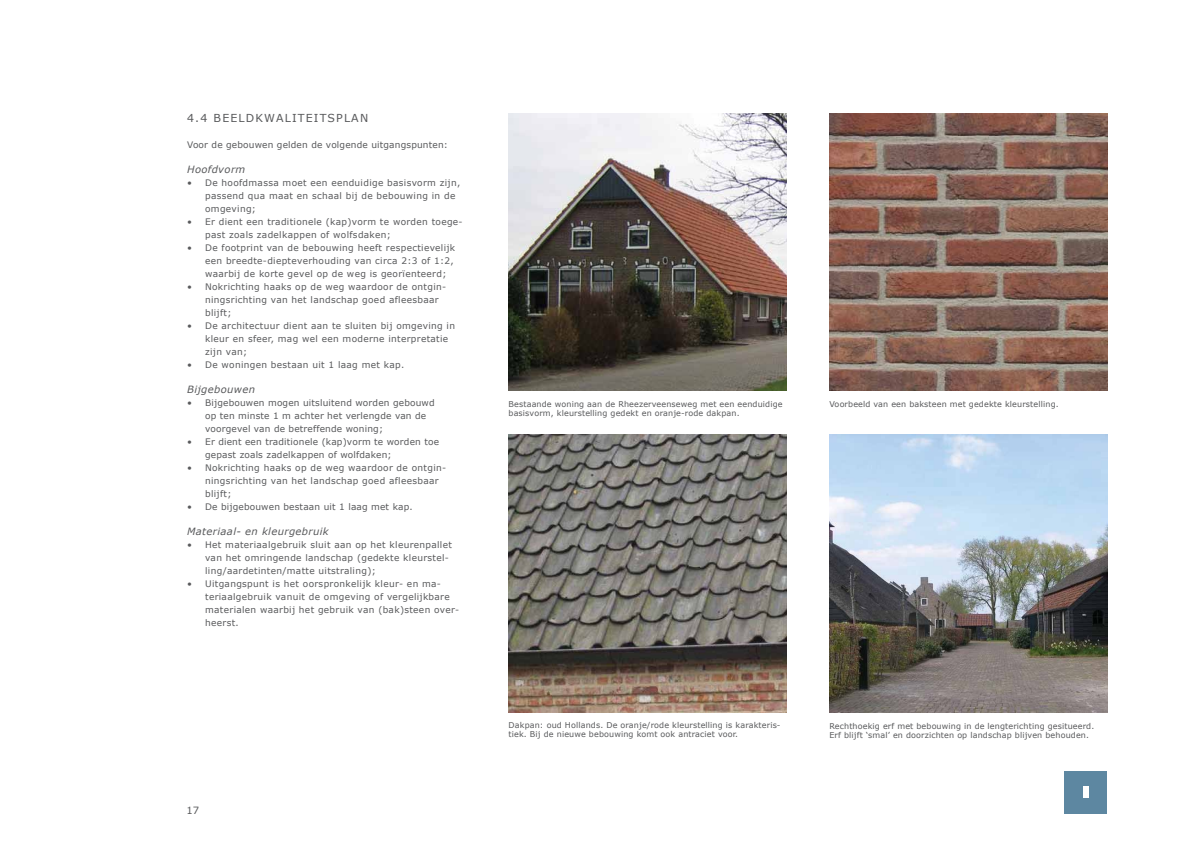
<style>
.page{position:relative;width:1191px;height:842px;background:#fff}
.page>*{position:absolute;margin:0;border:0;box-sizing:border-box;transform-origin:0 0}
.t1{font:11px "Verdana";letter-spacing:.105em;color:#58595b}
.t2{font:italic 10px "Verdana";letter-spacing:.035em;color:#58595b}
.t3{font:10px "Verdana";color:#58595b}
.t4{font:9px/13px "Verdana";letter-spacing:.035em;color:#58595b}
.t5{font:9px/13px "Verdana";letter-spacing:.015em;color:#58595b}
.t6{font:8px/9.6px "Verdana";letter-spacing:.015em;color:#58595b}
</style>
<div class="page">
<div style="left:1064px;top:771px;width:43px;height:42px;background:#5d87a1"></div>
<div style="left:1083px;top:786px;width:6px;height:12px;background:#fff"></div>
<img style="left:508px;top:434px;width:278px;height:278px">
<img style="left:829px;top:113px;width:278px;height:278px">
<img style="left:829px;top:434px;width:278px;height:278px">
<img style="left:508px;top:113px;width:278px;height:278px">
<p class="t1" style="left:187px;top:111px;width:183px">4.4 BEELDKWALITEITSPLAN</p>
<p class="t4" style="left:187px;top:138px;width:262px">Voor de gebouwen gelden de volgende uitgangspunten:</p>
<p class="t2" style="left:187px;top:163px;width:60px">Hoofdvorm</p>
<p class="t4" style="left:205px;top:176px;width:257px;text-indent:-18px">• De hoofdmassa moet een eenduidige basisvorm zijn, passend qua maat en schaal bij de bebouwing in de omgeving;</p>
<p class="t4" style="left:205px;top:215px;width:259px;text-indent:-18px">• Er dient een traditionele (kap)vorm te worden toege&shy;past zoals zadelkappen of wolfsdaken;</p>
<p class="t4" style="left:205px;top:241px;width:252px;text-indent:-18px">• De footprint van de bebouwing heeft respectievelijk een breedte-diepteverhouding van circa 2:3 of 1:2, waarbij de korte gevel op de weg is georïenteerd;</p>
<p class="t4" style="left:205px;top:280px;width:242px;text-indent:-18px">• Nokrichting haaks op de weg waardoor de ontgin&shy;ningsrichting van het landschap goed afleesbaar blijft;</p>
<p class="t4" style="left:205px;top:319px;width:251px;text-indent:-18px">• De architectuur dient aan te sluiten bij omgeving in kleur en sfeer, mag wel een moderne interpretatie zijn van;</p>
<p class="t4" style="left:187px;top:358px;width:219px">• De woningen bestaan uit 1 laag met kap.</p>
<p class="t2" style="left:187px;top:383px;width:69px">Bijgebouwen</p>
<p class="t5" style="left:205px;top:396px;width:231px;text-indent:-18px">• Bijgebouwen mogen uitsluitend worden gebouwd op ten minste 1 m achter het verlengde van de voorgevel van de betreffende woning;</p>
<p class="t5" style="left:205px;top:435px;width:235px;text-indent:-18px">• Er dient een traditionele (kap)vorm te worden toe gepast zoals zadelkappen of wolfdaken;</p>
<p class="t4" style="left:205px;top:461px;width:242px;text-indent:-18px">• Nokrichting haaks op de weg waardoor de ontgin&shy;ningsrichting van het landschap goed afleesbaar blijft;</p>
<p class="t5" style="left:187px;top:500px;width:227px">• De bijgebouwen bestaan uit 1 laag met kap.</p>
<p class="t2" style="left:187px;top:525px;width:143px">Materiaal- en kleurgebruik</p>
<p class="t4" style="left:205px;top:538px;width:248px;text-indent:-18px">• Het materiaalgebruik sluit aan op het kleurenpallet van het omringende landschap (gedekte kleurstel&shy;ling/aardetinten/matte uitstraling);</p>
<p class="t4" style="left:205px;top:577px;width:256px;text-indent:-18px">• Uitgangspunt is het oorspronkelijk kleur- en ma&shy;teriaalgebruik vanuit de omgeving of vergelijkbare materialen waarbij het gebruik van (bak)steen over&shy;heerst.</p>
<p class="t3" style="left:186px;top:803px;width:14px">17</p>
<p class="t6" style="left:508px;top:399px;width:275px">Bestaande woning aan de Rheezerveenseweg met een eenduidige basisvorm, kleurstelling gedekt en oranje-rode dakpan.</p>
<p class="t6" style="left:508px;top:720px;width:273px">Dakpan: oud Hollands. De oranje/rode kleurstelling is karakteris&shy;tiek. Bij de nieuwe bebouwing komt ook antraciet voor.</p>
<p class="t6" style="left:829px;top:399px;width:231px">Voorbeeld van een baksteen met gedekte kleurstelling.</p>
<p class="t6" style="left:829px;top:720px;width:266px">Rechthoekig erf met bebouwing in de lengterichting gesitueerd.<br>Erf blijft ‘smal’ en doorzichten op landschap blijven behouden.</p>
</div>
